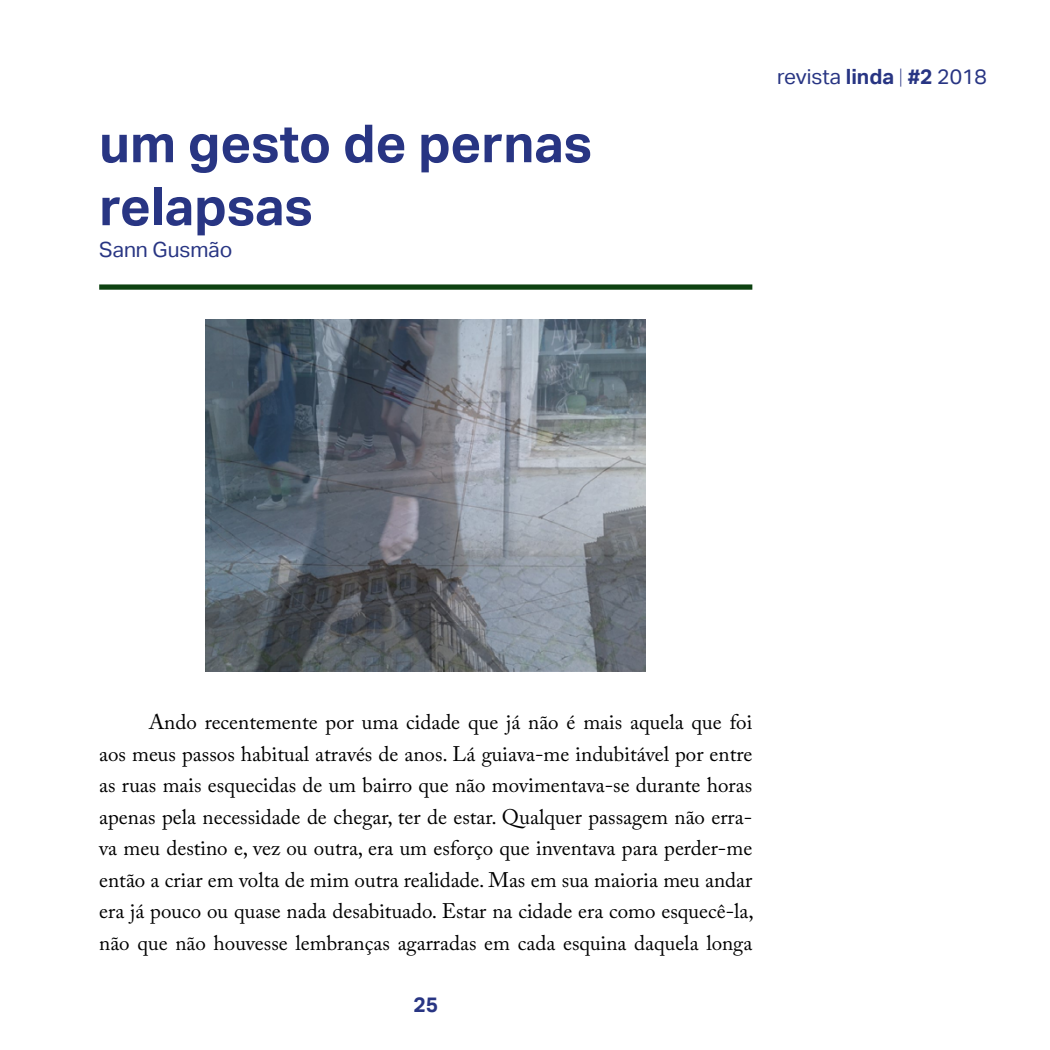
<style>
.page{position:relative;width:1050px;height:1050px;background:#fff}
.page>*{position:absolute;margin:0;border:0;box-sizing:border-box;transform-origin:0 0}
.titúlo_2017{font:700 52.5px/63px "Aktiv Grotesk";color:#283583}
.corpo_de_texto{font:21px/31.5px "Adobe Caslon Pro";color:#000;text-align:justify}
.autor{font:21px "Aktiv Grotesk";color:#283583}
.t1{font:700 21px "Aktiv Grotesk";color:#283583}
.s1{font-weight:700}
.s2{font-weight:100}
</style>
<div class="page">
<img style="left:206px;top:320px;width:440px;height:351px">
<div style="left:99px;top:284px;width:653px;height:6px;background:#0d4211"></div>
<p class="titúlo_2017" style="left:99px;top:113px;width:494px">um gesto de pernas relapsas</p>
<p class="autor" style="left:99px;top:237px;width:135px">Sann Gusmão</p>
<p class="autor" style="left:777px;top:65px;width:211px">revista <span class="s1">linda</span> <span class="s2">|</span> <span class="s1">#2</span> 2018</p>
<p class="corpo_de_texto" style="left:99px;top:706px;width:656px;text-indent:50px">Ando recentemente por uma cidade que já não é mais aquela que foi aos meus passos habitual através de anos. Lá guiava-me indubitável por entre as ruas mais esquecidas de um bairro que não movimentava-se durante horas apenas pela necessidade de chegar, ter de estar. Qualquer passagem não erra&shy;va meu destino e, vez ou outra, era um esforço que inventava para perder-me então a criar em volta de mim outra realidade. Mas em sua maioria meu andar era já pouco ou quase nada desabituado. Estar na cidade era como esquecê-la, não que não houvesse lembranças agarradas em cada esquina daquela longa</p>
<p class="t1" style="left:413px;top:993px;width:26px">25</p>
</div>
